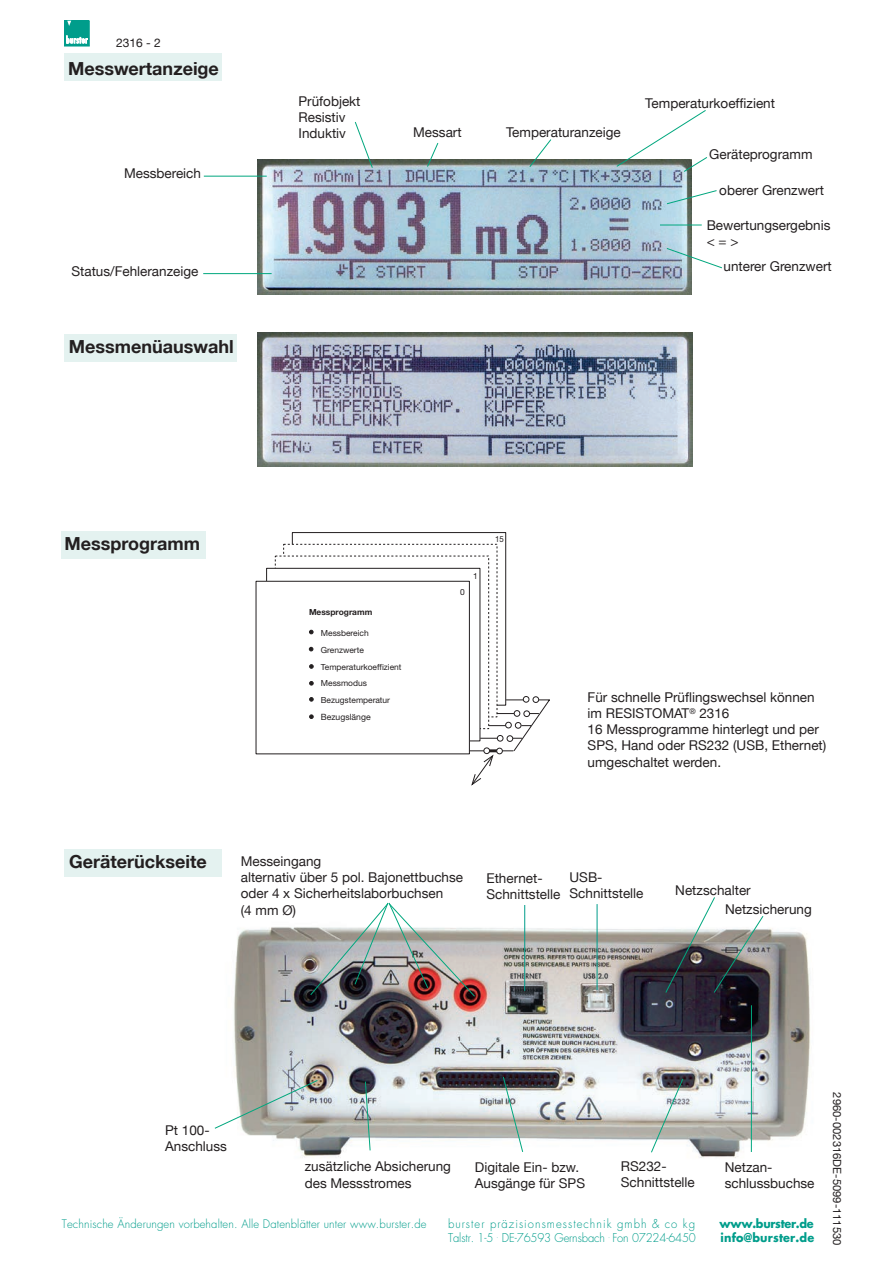
<style>
.page{position:relative;width:893px;height:1263px;background:#fff}
.page>*{position:absolute;margin:0;border:0;box-sizing:border-box;transform-origin:0 0}
.t1{font:700 18px "Helvetica Neue LT";color:#231f20}
.t2{font:13.5px/16.2px "Helvetica Neue LT";color:#231f20}
.t3{font:12px "Helvetica Neue LT";color:#231f20}
.t4{font:300 11.85px "Futura LT";letter-spacing:-.01em;color:#009d8b;scale:.95 1}
.t5{font:300 11.85px "Futura LT";letter-spacing:.09em;color:#009d8b;scale:.95 1}
.t6{font:700 11.85px "Futura LT";letter-spacing:.015em;color:#009d8b;scale:.95 1}
.t7{font:700 11.85px "Futura LT";letter-spacing:-.025em;color:#009d8b;scale:.95 1}
.t8{font:300 11.55px "Futura LT";letter-spacing:.01em;color:#009d8b}
.t9{font:11.25px "Helvetica Neue LT";color:#231f20}
.t10{font:8.7px "Helvetica Neue LT";color:#231f20}
.t11{font:8.4px/16.8px "Helvetica Neue LT";color:#231f20}
.t12{font:700 8.4px "Helvetica Neue LT";color:#231f20}
.t13{font:8.4px "Helvetica Neue LT";color:#231f20;scale:.93 1}
</style>
<div class="page">
<img style="left:234px;top:904px;width:576px;height:254px">
<div style="left:64px;top:21px;width:25px;height:25px;background:#009d8b"></div>
<svg style="left:67px;top:21px;width:4px;height:5px"></svg>
<svg style="left:66px;top:35px;width:22px;height:9px"></svg>
<img style="left:257px;top:160px;width:435px;height:134px">
<hr style="left:751px;top:1005px;width:1px;height:147px;background:#00a77e">
<svg style="left:502px;top:1076px;width:22px;height:77px"></svg>
<svg style="left:214px;top:1079px;width:104px;height:50px"></svg>
<svg style="left:365px;top:1081px;width:6px;height:70px"></svg>
<svg style="left:650px;top:1078px;width:34px;height:75px"></svg>
<img style="left:310px;top:902px;width:166px;height:95px">
<div style="left:64px;top:849px;width:158px;height:28px;background:#e4f2f0"></div>
<div style="left:61px;top:532px;width:144px;height:27px;background:#e4f2f0"></div>
<div style="left:65px;top:334px;width:172px;height:27px;background:#e4f2f0"></div>
<div style="left:65px;top:53px;width:157px;height:28px;background:#e4f2f0"></div>
<hr style="left:204px;top:176px;width:63px;height:1px;background:#00a77e">
<svg style="left:354px;top:122px;width:19px;height:47px"></svg>
<svg style="left:529px;top:139px;width:23px;height:29px"></svg>
<svg style="left:616px;top:110px;width:92px;height:62px"></svg>
<svg style="left:666px;top:190px;width:51px;height:15px"></svg>
<hr style="left:660px;top:225px;width:42px;height:1px;background:#00a77e">
<svg style="left:426px;top:143px;width:13px;height:25px"></svg>
<svg style="left:666px;top:247px;width:56px;height:22px"></svg>
<hr style="left:203px;top:273px;width:69px;height:1px;background:#00a77e">
<div style="left:292px;top:532px;width:214px;height:174px;border:1px solid #231f20"></div>
<div style="left:283px;top:544px;width:214px;height:173px;background:#fff"></div>
<div style="left:266px;top:568px;width:214px;height:173px;background:#fff;border:1px solid #231f20"></div>
<div style="left:256px;top:581px;width:213px;height:173px;background:#fff"></div>
<div style="left:256px;top:581px;width:214px;height:173px;border:1px solid #231f20"></div>
<svg style="left:469px;top:696px;width:81px;height:89px"></svg>
<div style="left:496px;top:748px;width:7px;height:6px;border:1px solid #231f20;border-radius:50%"></div>
<svg style="left:309px;top:630px;width:5px;height:4px"></svg>
<svg style="left:309px;top:647px;width:4px;height:4px"></svg>
<svg style="left:309px;top:664px;width:5px;height:5px"></svg>
<svg style="left:309px;top:681px;width:5px;height:4px"></svg>
<svg style="left:309px;top:697px;width:5px;height:5px"></svg>
<svg style="left:309px;top:714px;width:5px;height:5px"></svg>
<img style="left:257px;top:332px;width:436px;height:134px">
<svg style="left:665px;top:897px;width:99px;height:96px"></svg>
<hr style="left:524px;top:905px;width:1px;height:86px;background:#009d8b">
<hr style="left:597px;top:904px;width:1px;height:86px;background:#009d8b">
<p class="t3" style="left:116px;top:35px;width:46px">2316 - 2</p>
<p class="t1" style="left:68px;top:57px;width:152px">Messwertanzeige</p>
<p class="t2" style="left:124px;top:165px;width:79px">Messbereich</p>
<p class="t2" style="left:71px;top:263px;width:128px">Status/Fehleranzeige</p>
<p class="t1" style="left:69px;top:336px;width:166px">Messmenüauswahl</p>
<p class="t2" style="left:298px;top:93px;width:64px">Prüfobjekt</p>
<p class="t2" style="left:298px;top:109px;width:48px">Resistiv</p>
<p class="t2" style="left:298px;top:125px;width:49px">Induktiv</p>
<p class="t2" style="left:413px;top:123px;width:50px">Messart</p>
<p class="t2" style="left:506px;top:124px;width:116px">Temperaturanzeige</p>
<p class="t2" style="left:645px;top:95px;width:131px">Temperaturkoeffizient</p>
<p class="t2" style="left:709px;top:146px;width:105px">Geräteprogramm</p>
<p class="t2" style="left:719px;top:182px;width:106px">oberer Grenzwert</p>
<p class="t2" style="left:707px;top:217px;width:125px">Bewertungsergebnis</p>
<p class="t2" style="left:707px;top:233px;width:33px">&lt; = &gt;</p>
<p class="t2" style="left:723px;top:258px;width:110px">unterer Grenzwert</p>
<p class="t1" style="left:65px;top:533px;width:137px">Messprogramm</p>
<p class="t1" style="left:69px;top:851px;width:139px">Geräterückseite</p>
<p class="t12" style="left:309px;top:606px;width:65px">Messprogramm</p>
<p class="t11" style="left:321px;top:624px;width:82px">Messbereich<br>Grenzwerte<br>Temperaturkoeffizient<br>Messmodus<br>Bezugstemperatur</p>
<p class="t10" style="left:321px;top:712px;width:51px">Bezugslänge</p>
<p class="t11" style="left:460px;top:583px;width:6px">0</p>
<p class="t11" style="left:473px;top:567px;width:6px">1</p>
<p class="t13" style="left:495px;top:534px;width:11px">15</p>
<p class="t2" style="left:588px;top:689px;width:229px">Für schnelle Prüflingswechsel können im RESISTOMAT<sup>®</sup> 2316</p>
<p class="t2" style="left:588px;top:721px;width:240px">16 Messprogramme hinterlegt und per<br>SPS, Hand oder RS232 (USB, Ethernet) umgeschaltet werden.</p>
<p class="t2" style="left:241px;top:853px;width:82px">Messeingang</p>
<p class="t2" style="left:241px;top:869px;width:224px">alternativ über 5 pol. Bajonettbuchse oder 4 x Sicherheitslaborbuchsen</p>
<p class="t2" style="left:241px;top:901px;width:57px">(4 mm Ø)</p>
<p class="t2" style="left:725px;top:901px;width:88px">Netzsicherung</p>
<p class="t2" style="left:570px;top:869px;width:34px">USB-</p>
<p class="t2" style="left:570px;top:885px;width:76px">Schnittstelle</p>
<p class="t2" style="left:486px;top:869px;width:58px">Ethernet-</p>
<p class="t2" style="left:486px;top:886px;width:76px">Schnittstelle</p>
<p class="t2" style="left:675px;top:882px;width:77px">Netzschalter</p>
<p class="t2" style="left:165px;top:1122px;width:46px">Pt 100-</p>
<p class="t2" style="left:165px;top:1138px;width:63px">Anschluss</p>
<p class="t2" style="left:305px;top:1158px;width:148px">zusätzliche Absicherung des Messstromes</p>
<p class="t2" style="left:475px;top:1159px;width:106px">Digitale Ein- bzw.</p>
<p class="t2" style="left:475px;top:1175px;width:112px">Ausgänge für SPS</p>
<p class="t2" style="left:621px;top:1157px;width:47px">RS232-</p>
<p class="t2" style="left:621px;top:1174px;width:76px">Schnittstelle</p>
<p class="t2" style="left:725px;top:1158px;width:91px">Netzan&shy;schlussbuchse</p>
<p class="t8" style="left:62px;top:1217px;width:366px">Technische Änderungen vorbehalten. Alle Datenblätter unter www.burster.de</p>
<p class="t5" style="left:448px;top:1216px;width:262px">burster präzisionsmesstechnik gmbh &amp; co kg</p>
<p class="t7" style="left:720px;top:1216px;width:101px">www.burster.de</p>
<p class="t4" style="left:448px;top:1230px;width:262px">Talstr. 1-5 <sup>.</sup> DE-76593 Gernsbach <sup>.</sup> Fon 07224-6450</p>
<p class="t6" style="left:721px;top:1229px;width:100px">info@burster.de</p>
<p class="t9" style="left:844px;top:1092px;width:155px;rotate:90deg">2960-002316DE-5099-111530</p>
</div>
